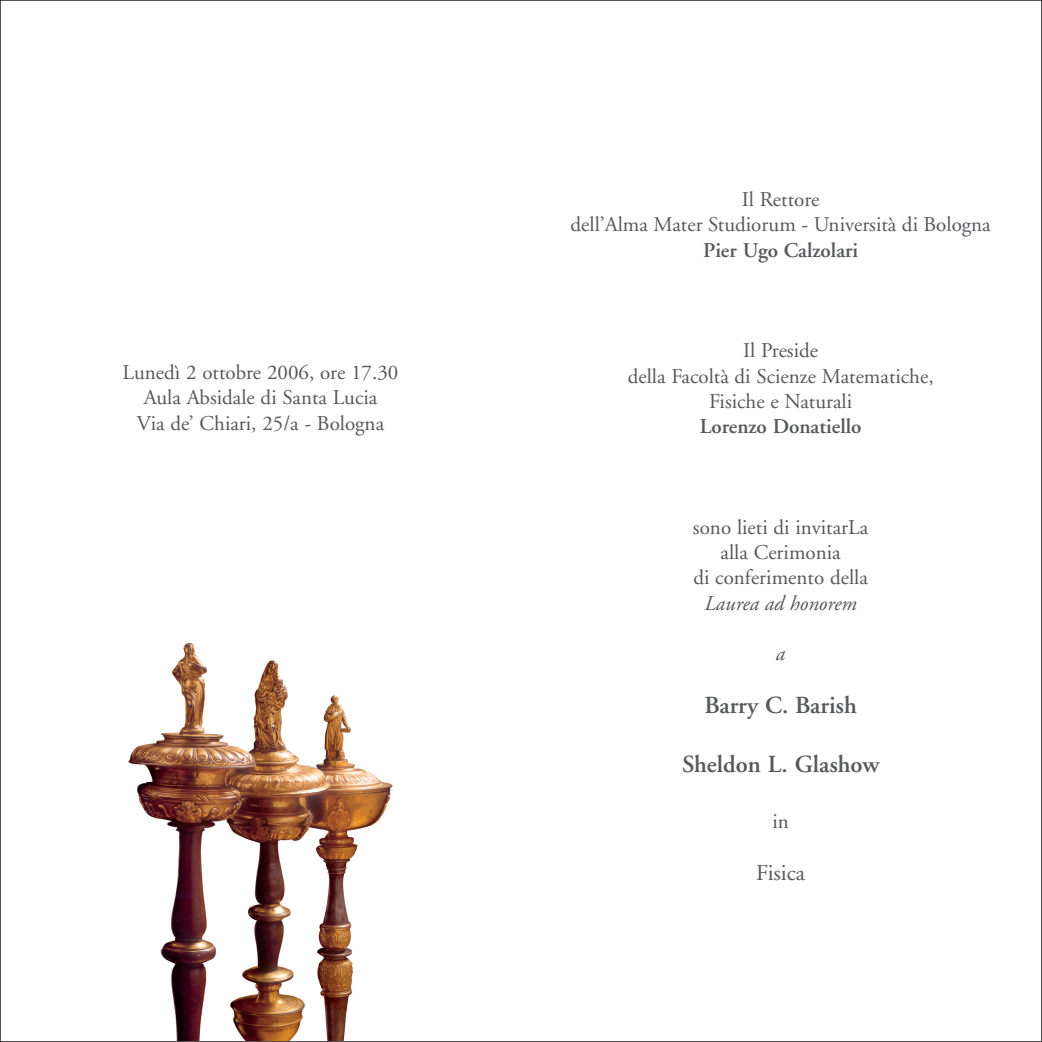
<style>
.page{position:relative;width:1042px;height:1042px;background:#fff}
.page>*{position:absolute;margin:0;border:0;box-sizing:border-box;transform-origin:0 0}
.t1{font:600 24.5px "Adobe Garamond";color:#57585a}
.t2{font:22.75px "Adobe Garamond";color:#57585a}
.t3{font:21px/25.2px "Adobe Garamond";color:#57585a;text-align:center}
.t4{font:600 21px "Adobe Garamond";color:#57585a}
.t5{font:italic 21px "Adobe Garamond";color:#57585a}
</style>
<div class="page">
<img style="left:128px;top:644px;width:265px;height:397px">
<p class="t3" style="left:123px;top:362px;width:277px">Lunedì 2 ottobre 2006, ore 17.30<br>Aula Absidale di Santa Lucia<br>Via de’ Chiari, 25/a - Bologna</p>
<p class="t3" style="left:570px;top:189px;width:422px">Il Rettore<br>dell’Alma Mater Studiorum - Università di Bologna</p>
<p class="t4" style="left:703px;top:242px;width:156px">Pier Ugo Calzolari</p>
<p class="t3" style="left:628px;top:340px;width:307px">Il Preside<br>della Facoltà di Scienze Matematiche,<br>Fisiche e Naturali</p>
<p class="t4" style="left:700px;top:418px;width:163px">Lorenzo Donatiello</p>
<p class="t3" style="left:693px;top:516px;width:177px">sono lieti di invitarLa alla Cerimonia<br>di conferimento della</p>
<p class="t5" style="left:704px;top:594px;width:154px">Laurea ad honorem</p>
<p class="t5" style="left:776px;top:645px;width:11px">a</p>
<p class="t1" style="left:704px;top:695px;width:154px">Barry C. Barish</p>
<p class="t1" style="left:682px;top:754px;width:199px">Sheldon L. Glashow</p>
<p class="t3" style="left:772px;top:810px;width:18px">in</p>
<p class="t2" style="left:756px;top:863px;width:50px">Fisica</p>
</div>
